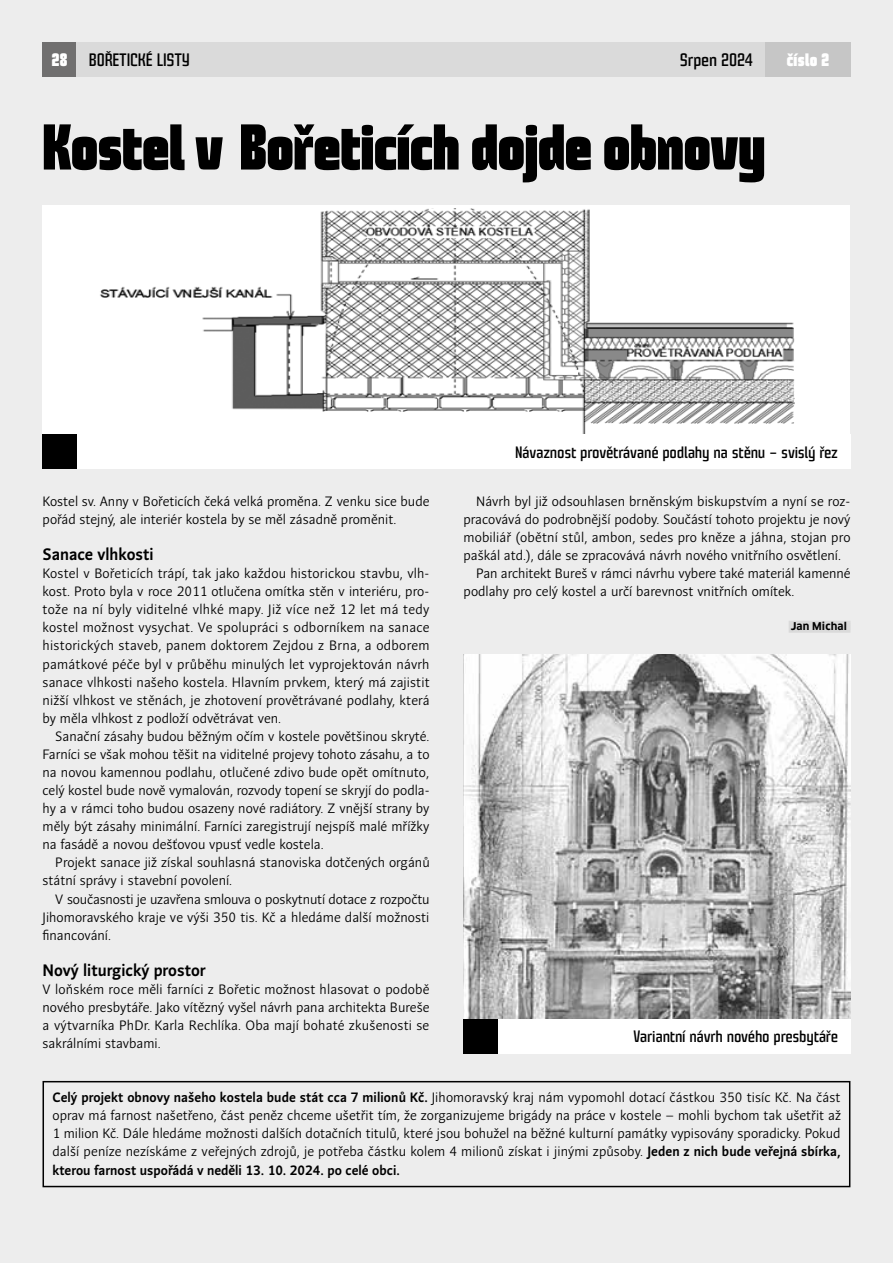
<style>
.page{position:relative;width:893px;height:1263px;background:#ededed}
.page>*{position:absolute;margin:0;border:0;box-sizing:border-box;transform-origin:0 0}
.t1{font:700 64.5px "Fenix 23";letter-spacing:-.005em;color:#000}
.t2{font:18px "Fenix 23";letter-spacing:.025em;color:#000}
.t3{font:700 18px "Fenix 23";letter-spacing:.025em;color:#fff}
.t4{font:16.5px "Fenix 23";letter-spacing:.025em;color:#000}
.t5{font:700 16.5px "Andulka Sans";color:#000}
.t6{font:13.5px/18.1px "Andulka Sans";color:#000;text-align:justify}
.t7{font:700 10.5px "Clan";letter-spacing:.01em;color:#000}
.s1{font-weight:700;color:#fff}
.s2{font-family:"Fenix 22";color:#dadada}
.s3{font-weight:700}
</style>
<div class="page">
<div style="left:43px;top:43px;width:34px;height:34px;background:#706f6f"></div>
<div style="left:765px;top:43px;width:85px;height:34px;background:#c6c6c6"></div>
<div style="left:77px;top:43px;width:688px;height:34px;background:#dadada"></div>
<div style="left:789px;top:621px;width:61px;height:12px;background:#dadada"></div>
<div style="left:43px;top:1081px;width:807px;height:106px;border:2px solid #000"></div>
<div style="left:43px;top:206px;width:807px;height:229px;background:#fff"></div>
<img style="left:100px;top:208px;width:694px;height:226px">
<img style="left:463px;top:655px;width:387px;height:364px">
<div style="left:43px;top:435px;width:34px;height:34px;background:#000"></div>
<div style="left:463px;top:1019px;width:34px;height:34px;background:#000"></div>
<div style="left:77px;top:435px;width:773px;height:34px;background:#fff"></div>
<div style="left:497px;top:1019px;width:353px;height:34px;background:#fff"></div>
<h2 class="t2" style="left:52px;top:51px;width:139px"><span class="s1">28</span> BOŘETICKÉ LISTY</h2>
<h2 class="t2" style="left:680px;top:51px;width:74px">Srpen 2024</h2>
<h2 class="t3" style="left:787px;top:50px;width:44px">číslo 2</h2>
<h1 class="t1" style="left:43px;top:114px;width:724px">Kostel v Bořeticích dojde obnovy</h1>
<p class="t6" style="left:43px;top:492px;width:388px">Kostel sv. Anny v Bořeticích čeká velká proměna. Z venku sice bude pořád stejný, ale interiér kostela by se měl zásadně proměnit.</p>
<p class="t5" style="left:43px;top:544px;width:113px">Sanace vlhkosti</p>
<p class="t6" style="left:43px;top:564px;width:389px">Kostel v Bořeticích trápí, tak jako každou historickou stavbu, vlh&shy;kost. Proto byla v roce 2011 otlučena omítka stěn v interiéru, pro&shy;tože na ní byly viditelné vlhké mapy. Již více než 12 let má tedy kostel možnost vysychat. Ve spolupráci s odborníkem na sanace historických staveb, panem doktorem Zejdou z Brna, a odborem památkové péče byl v průběhu minulých let vyprojektován návrh sanace vlhkosti našeho kostela. Hlavním prvkem, který má zajistit nižší vlhkost ve stěnách, je zhotovení provětrávané podlahy, která by měla vlhkost z podloží odvětrávat ven.</p>
<p class="t6" style="left:43px;top:727px;width:389px;text-indent:13px">Sanační zásahy budou běžným očím v kostele povětšinou skryté.<br>Farníci se však mohou těšit na viditelné projevy tohoto zásahu, a to na novou kamennou podlahu, otlučené zdivo bude opět omítnuto, celý kostel bude nově vymalován, rozvody topení se skryjí do podla&shy;hy a v rámci toho budou osazeny nové radiátory. Z vnější strany by měly být zásahy minimální. Farníci zaregistrují nejspíš malé mřížky na fasádě a novou dešťovou vpusť vedle kostela.</p>
<p class="t6" style="left:43px;top:854px;width:389px;text-indent:13px">Projekt sanace již získal souhlasná stanoviska dotčených orgánů státní správy i stavební povolení.</p>
<p class="t6" style="left:43px;top:890px;width:389px;text-indent:13px">V současnosti je uzavřena smlouva o poskytnutí dotace z rozpočtu Jihomoravského kraje ve výši 350 tis. Kč a hledáme další možnosti financování.</p>
<p class="t5" style="left:43px;top:960px;width:165px">Nový liturgický prostor</p>
<p class="t6" style="left:43px;top:980px;width:389px">V loňském roce měli farníci z Bořetic možnost hlasovat o podobě nového presbytáře. Jako vítězný vyšel návrh pana architekta Bureše a výtvarníka PhDr. Karla Rechlíka. Oba mají bohaté zkušenosti se sakrálními stavbami.</p>
<p class="t4" style="left:515px;top:444px;width:324px">Návaznost provětrávané podlahy na stěnu – svislý řez</p>
<p class="t6" style="left:476px;top:492px;width:376px">Návrh byl již odsouhlasen brněnským biskupstvím a nyní se roz-</p>
<p class="t6" style="left:463px;top:510px;width:388px">pracovává do podrobnější podoby. Součástí tohoto projektu je nový</p>
<p class="t6" style="left:463px;top:528px;width:389px">mobiliář (obětní stůl, ambon, sedes pro kněze a jáhna, stojan pro</p>
<p class="t6" style="left:463px;top:546px;width:379px">paškál atd.), dále se zpracovává návrh nového vnitřního osvětlení.</p>
<p class="t6" style="left:476px;top:564px;width:376px">Pan architekt Bureš v rámci návrhu vybere také materiál kamenné</p>
<p class="t6" style="left:463px;top:582px;width:332px">podlahy pro celý kostel a určí barevnost vnitřních omítek.</p>
<p class="t7" style="left:791px;top:620px;width:61px">Jan Michal<span class="s2">i</span></p>
<p class="t4" style="left:634px;top:1028px;width:205px">Variantní návrh nového presbytáře</p>
<p class="t6" style="left:53px;top:1088px;width:790px"><span class="s3">Celý projekt obnovy našeho kostela bude stát cca 7 milionů Kč.</span> Jihomoravský kraj nám vypomohl dotací částkou 350 tisíc Kč. Na část oprav má farnost našetřeno, část peněz chceme ušetřit tím, že zorganizujeme brigády na práce v kostele – mohli bychom tak ušetřit až 1 milion Kč. Dále hledáme možnosti dalších dotačních titulů, které jsou bohužel na běžné kulturní památky vypisovány sporadicky. Pokud další peníze nezískáme z veřejných zdrojů, je potřeba částku kolem 4 milionů získat i jinými způsoby. <span class="s3">Jeden z nich bude veřejná sbírka, kterou farnost uspořádá v neděli 13. 10. 2024. po celé obci.</span></p>
</div>
